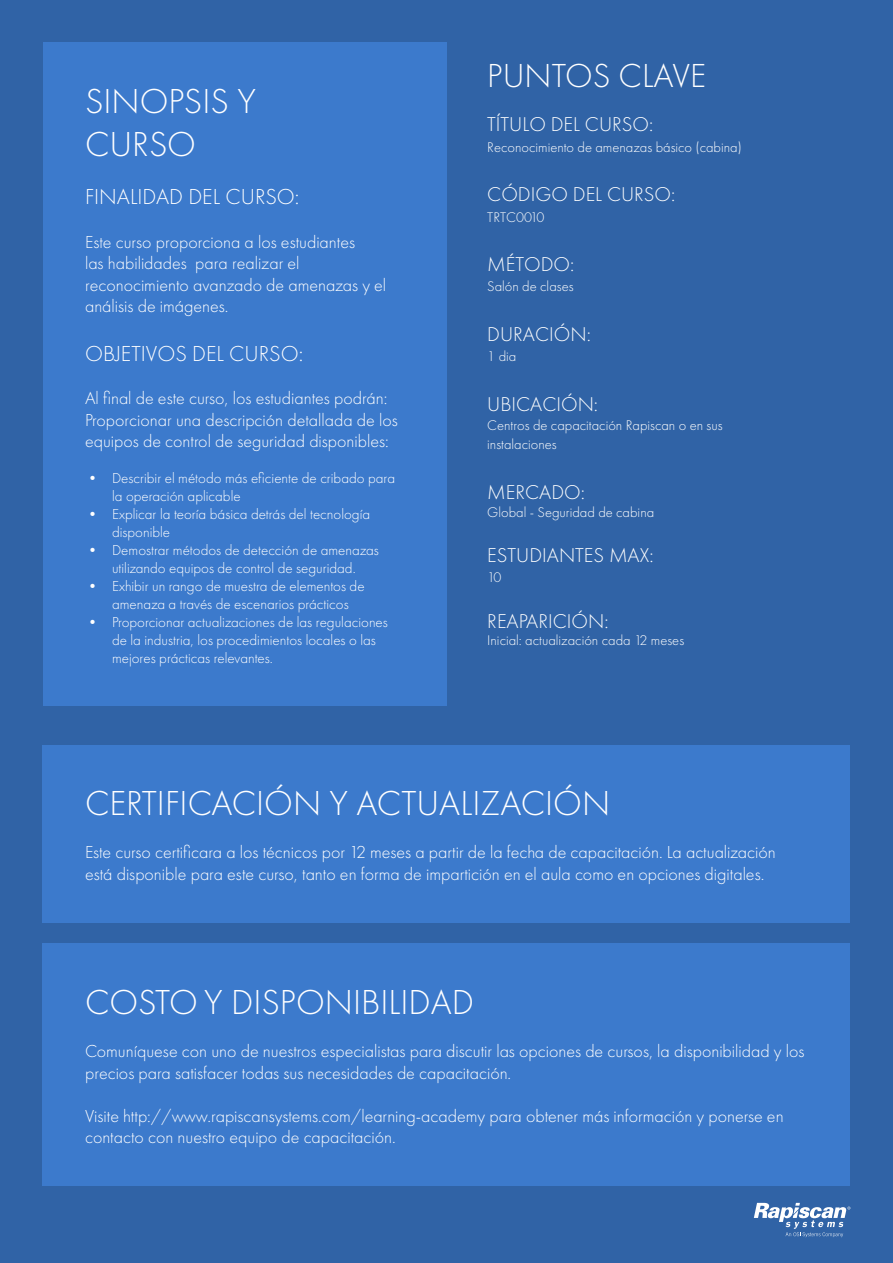
<style>
.page{position:relative;width:893px;height:1263px;background:#3063a6}
.page>*{position:absolute;margin:0;border:0;box-sizing:border-box;transform-origin:0 0}
.t1{font:300 36px/43.2px "Futura PT";color:#fff}
.t2{font:300 34.5px "Futura PT";color:#fff}
.t3{font:300 22.5px "Futura PT";color:#fff}
.t4{font:300 20.7px "Futura PT";color:#fff}
.t5{font:300 18px/21.6px "Futura PT";color:#fff}
.t6{font:300 15px/18px "Futura PT";color:#fff}
.t7{font:300 14.55px/19.6px "Futura PT";color:#fff}
</style>
<div class="page">
<div style="left:43px;top:43px;width:403px;height:663px;background:#3c7acc"></div>
<div style="left:43px;top:745px;width:807px;height:177px;background:#3c7acc"></div>
<div style="left:43px;top:944px;width:807px;height:242px;background:#3c7acc"></div>
<svg style="left:754px;top:1203px;width:96px;height:34px"></svg>
<p class="t1" style="left:85px;top:79px;width:172px">SINOPSIS Y<br>CURSO</p>
<p class="t3" style="left:85px;top:184px;width:216px">FINALIDAD DEL CURSO:</p>
<p class="t5" style="left:85px;top:231px;width:303px">Este curso proporciona a los estudiantes<br>las habilidades para realizar el reconocimiento avanzado de amenazas y el análisis de imágenes.</p>
<p class="t3" style="left:85px;top:341px;width:220px">OBJETIVOS DEL CURSO:</p>
<p class="t5" style="left:85px;top:387px;width:314px">Al final de este curso, los estudiantes podrán:<br>Proporcionar una descripción detallada de los equipos de control de seguridad disponibles:</p>
<p class="t6" style="left:112px;top:469px;width:285px;text-indent:-27px">• Describir el método más eficiente de cribado para la operación aplicable</p>
<p class="t6" style="left:112px;top:505px;width:260px;text-indent:-27px">• Explicar la teoría básica detrás del tecnología disponible</p>
<p class="t6" style="left:85px;top:541px;width:295px;text-align:center">• Demostrar métodos de detección de amenazas utilizando equipos de control de seguridad.</p>
<p class="t6" style="left:112px;top:577px;width:254px;text-indent:-27px">• Exhibir un rango de muestra de elementos de amenaza a través de escenarios prácticos</p>
<p class="t6" style="left:112px;top:613px;width:277px;text-indent:-27px">• Proporcionar actualizaciones de las regulaciones de la industria, los procedimientos locales o las mejores prácticas relevantes.</p>
<p class="t2" style="left:487px;top:56px;width:220px">PUNTOS CLAVE</p>
<p class="t4" style="left:487px;top:113px;width:168px">TÍTULO DEL CURSO:</p>
<p class="t7" style="left:487px;top:137px;width:256px">Reconocimiento de amenazas básico (cabina)</p>
<p class="t4" style="left:487px;top:183px;width:190px">CÓDIGO DEL CURSO:</p>
<p class="t7" style="left:487px;top:207px;width:59px">TRTC0010</p>
<p class="t4" style="left:487px;top:253px;width:89px">MÉTODO:</p>
<p class="t7" style="left:487px;top:277px;width:88px">Salón de clases</p>
<p class="t4" style="left:487px;top:322px;width:105px">DURACIÓN:</p>
<p class="t7" style="left:487px;top:346px;width:31px">1 dia</p>
<p class="t4" style="left:487px;top:392px;width:112px">UBICACIÓN:</p>
<p class="t7" style="left:487px;top:415px;width:237px">Centros de capacitación Rapiscan o en sus instalaciones</p>
<p class="t4" style="left:487px;top:480px;width:99px">MERCADO:</p>
<p class="t7" style="left:487px;top:502px;width:168px">Global - Seguridad de cabina</p>
<p class="t4" style="left:487px;top:544px;width:168px">ESTUDIANTES MAX:</p>
<p class="t7" style="left:487px;top:568px;width:16px">10</p>
<p class="t4" style="left:487px;top:609px;width:123px">REAPARICIÓN:</p>
<p class="t7" style="left:487px;top:631px;width:198px">Inicial: actualización cada 12 meses</p>
<p class="t1" style="left:85px;top:782px;width:527px">CERTIFICACIÓN Y ACTUALIZACIÓN</p>
<p class="t5" style="left:85px;top:842px;width:692px">Este curso certificara a los técnicos por 12 meses a partir de la fecha de capacitación. La actualización</p>
<p class="t5" style="left:85px;top:863px;width:681px">está disponible para este curso, tanto en forma de impartición en el aula como en opciones digitales.</p>
<p class="t1" style="left:85px;top:981px;width:391px">COSTO Y DISPONIBILIDAD</p>
<p class="t5" style="left:85px;top:1040px;width:721px">Comuníquese con uno de nuestros especialistas para discutir las opciones de cursos, la disponibilidad y los precios para satisfacer todas sus necesidades de capacitación.</p>
<p class="t5" style="left:85px;top:1105px;width:700px">Visite http://www.rapiscansystems.com/learning-academy para obtener más información y ponerse en contacto con nuestro equipo de capacitación.</p>
</div>
